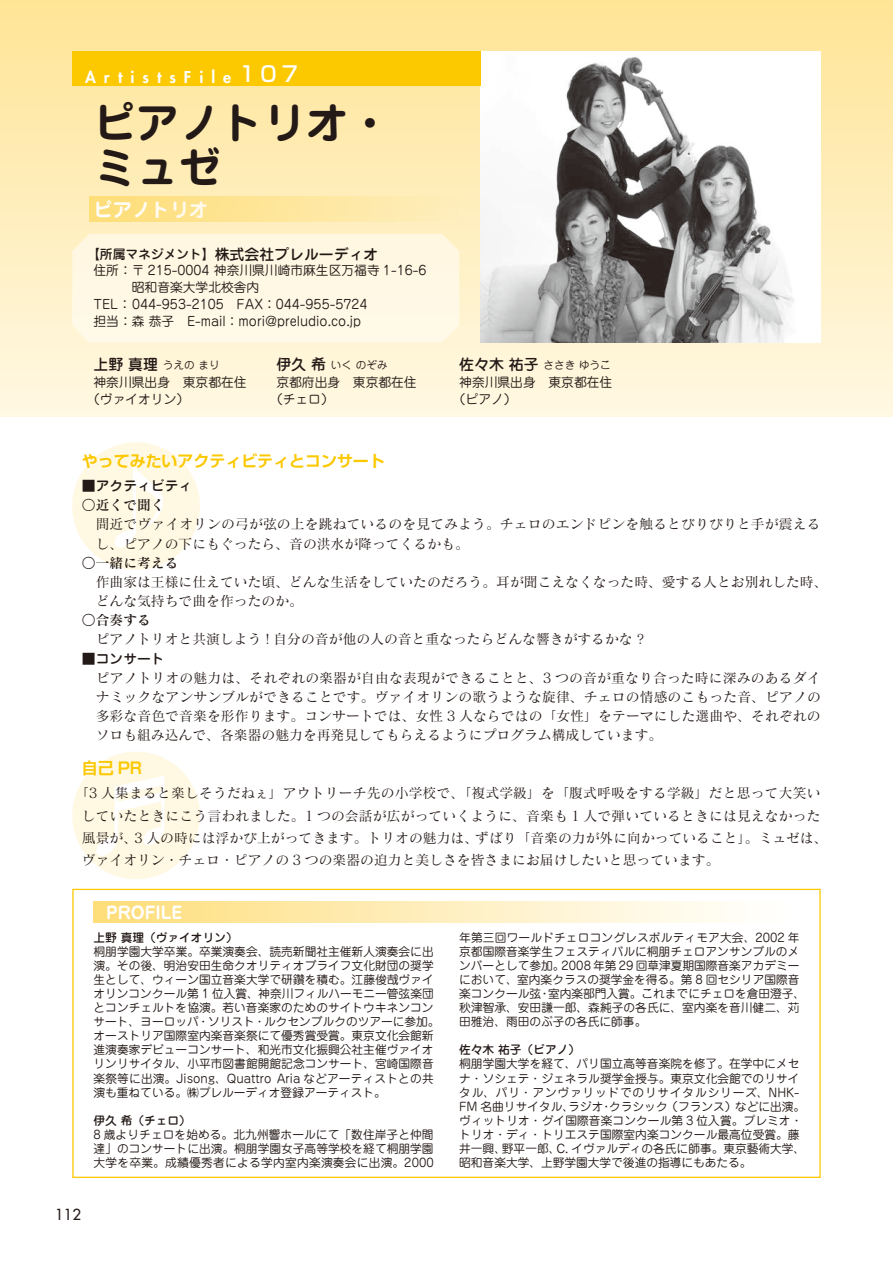
<style>
.page{position:relative;width:893px;height:1263px;background:#fff}
.page>*{position:absolute;margin:0;border:0;box-sizing:border-box;transform-origin:0 0}
.t1{font:700 42.45px/44.7px "Jun 501 Pro";color:#231916}
.t2{font:700 19.2px "Jun 501 Pro";color:#fff}
.t3{font:700 16.95px "Jun 501 Pro";color:#fff}
.t4{font:700 15.9px "Shin Go Pr 6 De";color:#fcc800}
.t5{font:800 15.9px "Futura Std";letter-spacing:.5em;color:#fff}
.t6{font:500 14.85px "Jun 34 Pro";color:#231916}
.t7{font:500 14.85px "Futura Std";color:#231916}
.t8{font:13.8px/19.2px "Matisse Pro M";color:#231916}
.t9{font:13.8px "Matisse Pro DB";color:#231916}
.t10{font:500 13.8px "Jun 34 Pro";color:#231916}
.t11{font:12.75px/17px "Jun 201 Pro";color:#231916}
.t12{font:11.7px/14.1px "Jun 201 Pro";letter-spacing:.005em;color:#231916}
.t13{font:500 11.7px "Jun 34 Pro";color:#231916}
.t14{font:10.65px "Jun 201 Pro";color:#231916}
.s1{font-family:"Shin Go Pr 6";font-weight:500;font-size:21.3px}
.s2{font-size:12.75px}
.s3{font-family:"Jun 34 Pro";font-weight:500;font-size:14.85px}
</style>
<div class="page">
<div style="left:0;top:0;width:893px;height:417px;background:linear-gradient(to bottom,#ffe596,#fff8e3)"></div>
<div style="left:72px;top:442px;width:128px;height:128px;background:#fff8e2;border-radius:50%"></div>
<svg style="left:115px;top:464px;width:48px;height:84px"></svg>
<div style="left:72px;top:752px;width:128px;height:127px;background:#fff8e2;border-radius:50%"></div>
<svg style="left:96px;top:776px;width:68px;height:80px"></svg>
<img style="left:480px;top:51px;width:341px;height:291px">
<div style="left:94px;top:901px;width:705px;height:22px;background:linear-gradient(to right,#fede7c,#fff)"></div>
<div style="left:89px;top:197px;width:370px;height:25px;background:linear-gradient(to right,#fede77,#feeebc)"></div>
<div style="left:72px;top:234px;width:387px;height:108px;background:#fff8e4"></div>
<div style="left:72px;top:51px;width:408px;height:34px;background:#fcc800"></div>
<h3 class="t5" style="left:85px;top:67px;width:215px">ArtistsFile<span class="s1">107</span></h3>
<h1 class="t1" style="left:94px;top:97px;width:299px">ピアノトリオ・ミュゼ</h1>
<h2 class="t2" style="left:94px;top:194px;width:116px">ピアノトリオ</h2>
<p class="t6" style="left:87px;top:242px;width:293px"><span class="s2">【所属マネジメント】</span>株式会社プレルーディオ</p>
<p class="t11" style="left:94px;top:260px;width:334px">住所：〒 215-0004 神奈川県川崎市麻生区万福寺 1-16-6　　　昭和音楽大学北校舎内<br>TEL： 044-953-2105　FAX：044-955-5724<br>担当：森 恭子　E-mail：mori@preludio.co.jp</p>
<p class="t14" style="left:276px;top:356px;width:113px"><span class="s3">伊久 希</span> いく のぞみ</p>
<p class="t11" style="left:270px;top:372px;width:148px;text-indent:6px">京都府出身　東京都在住（チェロ）</p>
<p class="t14" style="left:94px;top:356px;width:128px"><span class="s3">上野 真理</span> うえの まり</p>
<p class="t11" style="left:87px;top:372px;width:161px;text-indent:6px">神奈川県出身　東京都在住（ヴァイオリン）</p>
<p class="t14" style="left:459px;top:356px;width:153px"><span class="s3">佐々木 祐子</span> ささき ゆうこ</p>
<p class="t11" style="left:453px;top:372px;width:161px;text-indent:6px">神奈川県出身　東京都在住（ピアノ）</p>
<h3 class="t4" style="left:82px;top:447px;width:304px">やってみたいアクティビティとコンサート</h3>
<p class="t10" style="left:82px;top:475px;width:112px">■アクティビティ</p>
<p class="t9" style="left:82px;top:496px;width:84px">○近くで聞く</p>
<p class="t8" style="left:96px;top:514px;width:726px">間近でヴァイオリンの弓が弦の上を跳ねているのを見てみよう。チェロのエンドピンを触るとびりびりと手が震えるし、ピアノの下にもぐったら、音の洪水が降ってくるかも。</p>
<p class="t9" style="left:82px;top:554px;width:98px">○一緒に考える</p>
<p class="t8" style="left:96px;top:572px;width:733px">作曲家は王様に仕えていた頃、どんな生活をしていたのだろう。耳が聞こえなくなった時、愛する人とお別れした時、どんな気持ちで曲を作ったのか。</p>
<p class="t9" style="left:82px;top:611px;width:71px">○合奏する</p>
<p class="t8" style="left:96px;top:629px;width:551px">ピアノトリオと共演しよう ! 自分の音が他の人の音と重なったらどんな響きがするかな ?</p>
<p class="t10" style="left:82px;top:647px;width:84px">■コンサート</p>
<p class="t8" style="left:96px;top:667px;width:727px;text-align:justify">ピアノトリオの魅力は、それぞれの楽器が自由な表現ができることと、3 つの音が重なり合った時に深みのあるダイナミックなアンサンブルができることです。ヴァイオリンの歌うような旋律、チェロの情感のこもった音、ピアノの多彩な音色で音楽を形作ります。コンサートでは、女性 3 人ならではの「女性」をテーマにした選曲や、それぞれのソロも組み込んで、各楽器の魅力を再発見してもらえるようにプログラム構成しています。</p>
<h3 class="t4" style="left:82px;top:755px;width:62px">自己 PR</h3>
<p class="t8" style="left:82px;top:782px;width:747px;line-height:22.4px;text-indent:-7px">「3 人集まると楽しそうだねぇ」アウトリーチ先の小学校で、「複式学級」を「腹式呼吸をする学級」だと思って大笑いしていたときにこう言われました。1 つの会話が広がっていくように、音楽も 1 人で弾いているときには見えなかった風景が、3 人の時には浮かび上がってきます。トリオの魅力は、ずばり「音楽の力が外に向かっていること」。ミュゼは、ヴァイオリン・チェロ・ピアノの 3 つの楽器の迫力と美しさを皆さまにお届けしたいと思っています。</p>
<h3 class="t3" style="left:106px;top:899px;width:77px">PROFILE</h3>
<p class="t13" style="left:94px;top:928px;width:146px">上野 真理（ヴァイオリン）</p>
<p class="t12" style="left:94px;top:943px;width:348px">桐朋学園大学卒業。卒業演奏会、読売新聞社主催新人演奏会に出演。その後、明治安田生命クオリティオブライフ文化財団の奨学生として、ウィーン国立音楽大学で研鑽を積む。江藤俊哉ヴァイオリンコンクール第 1 位入賞、神奈川フィルハーモニー管弦楽団とコンチェルトを協演。若い音楽家のためのサイトウキネンコンサート、ヨーロッパ・ソリスト・ルクセンブルクのツアーに参加。オーストリア国際室内楽音楽祭にて優秀賞受賞。東京文化会館新進演奏家デビューコンサート、和光市文化振興公社主催ヴァイオリンリサイタル、小平市図書館開館記念コンサート、宮崎国際音楽祭等に出演。Jisong、Quattro Aria などアーティストとの共演も重ねている。㈱プレルーディオ登録アーティスト。</p>
<p class="t13" style="left:94px;top:1111px;width:99px">伊久 希（チェロ）</p>
<p class="t12" style="left:94px;top:1126px;width:342px;text-align:justify">8 歳よりチェロを始める。北九州響ホールにて「数住岸子と仲間達」のコンサートに出演。桐朋学園女子高等学校を経て桐朋学園大学を卒業。成績優秀者による学内室内楽演奏会に出演。2000</p>
<p class="t7" style="left:55px;top:1205px;width:27px">112</p>
<p class="t12" style="left:459px;top:929px;width:348px">年第三回ワールドチェロコングレスボルティモア大会、2002 年京都国際音楽学生フェスティバルに桐朋チェロアンサンブルのメンバーとして参加。2008 年第 29 回草津夏期国際音楽アカデミーにおいて、室内楽クラスの奨学金を得る。第 8 回セシリア国際音楽コンクール弦・室内楽部門入賞。これまでにチェロを倉田澄子、秋津智承、安田謙一郎、森純子の各氏に、室内楽を音川健二、苅田雅治、雨田のぶ子の各氏に師事。</p>
<p class="t13" style="left:459px;top:1041px;width:122px">佐々木 祐子（ピアノ）</p>
<p class="t12" style="left:459px;top:1056px;width:348px">桐朋学園大学を経て、パリ国立高等音楽院を修了。在学中にメセナ・ソシェテ・ジェネラル奨学金授与。東京文化会館でのリサイタル、パリ・アンヴァリッドでのリサイタルシリーズ、NHK-FM 名曲リサイタル、ラジオ・クラシック（フランス）などに出演。ヴィットリオ・グイ国際音楽コンクール第 3 位入賞。プレミオ・トリオ・ディ・トリエステ国際室内楽コンクール最高位受賞。藤井一興、野平一郎、C. イヴァルディの各氏に師事。東京藝術大学、昭和音楽大学、上野学園大学で後進の指導にもあたる。</p>
</div>
